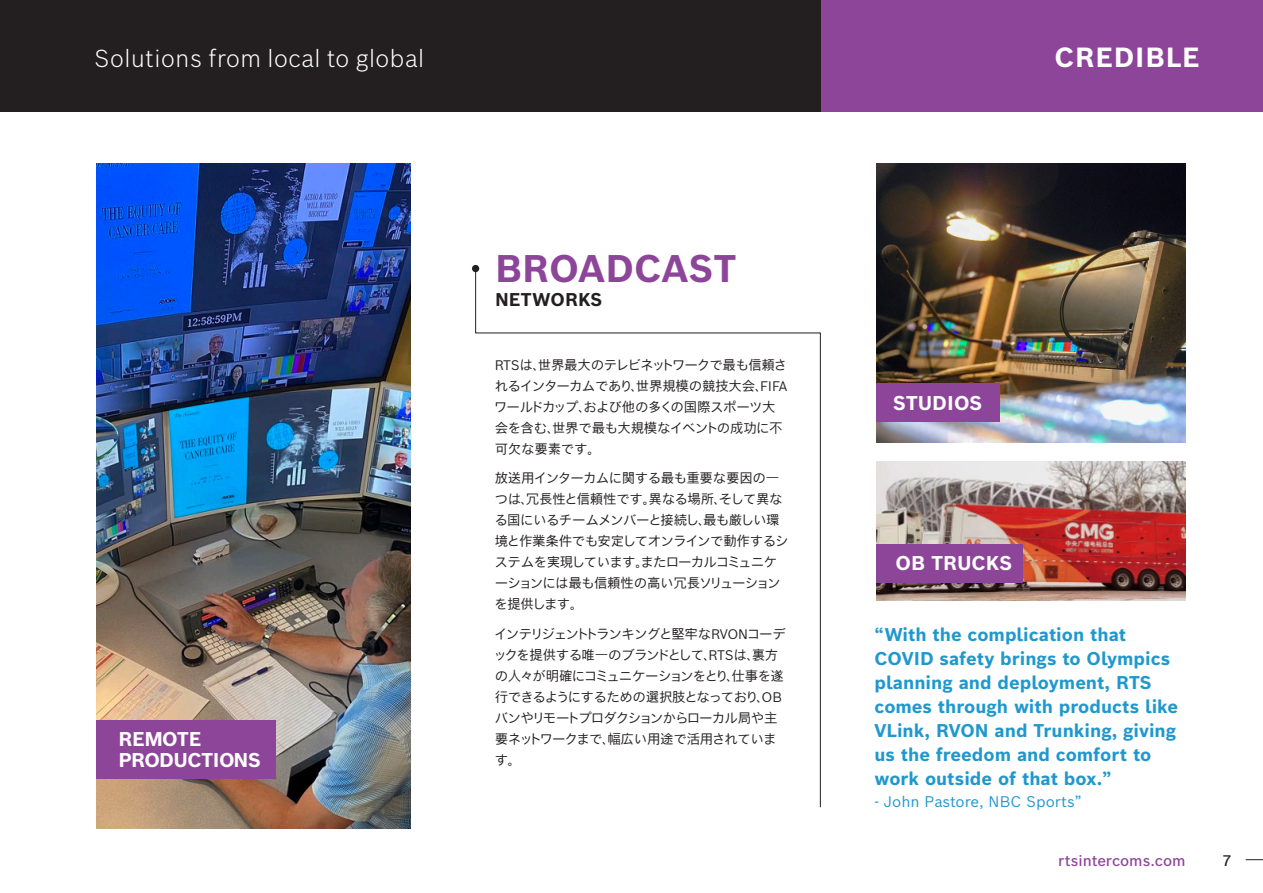
<style>
.page{position:relative;width:1263px;height:893px;background:#fff}
.page>*{position:absolute;margin:0;border:0;box-sizing:border-box;transform-origin:0 0}
.t1{font:700 37.5px "Bosch Sans";color:#8d4599}
.t2{font:700 27px "Bosch Sans";letter-spacing:.03em;color:#fff}
.t3{font:300 24px "Bosch Sans";letter-spacing:.025em;color:#fff}
.t4{font:700 19.5px/20.7px "Bosch Sans";letter-spacing:-.015em;color:#fff}
.t5{font:700 19.5px "Bosch Sans";letter-spacing:.005em;color:#fff}
.t6{font:700 18px/24px "Bosch Sans";color:#2098cd}
.t7{font:700 18px "Bosch Sans";letter-spacing:.005em;color:#231f20}
.t8{font:15px "Bosch Sans";color:#2098cd}
.t9{font:500 15px "Bosch Sans";color:#8d4599}
.t10{font:500 15px "Bosch Sans";color:#231f20}
.t11{font:13.5px/21px "Bosch Sans Japanese";letter-spacing:-.045em;color:#231f20}
</style>
<div class="page">
<div style="left:0;top:0;width:1263px;height:112px;background:#231f20"></div>
<div style="left:821px;top:0;width:442px;height:112px;background:#8d4599"></div>
<svg style="left:1246px;top:859px;width:17px;height:1px"></svg>
<img style="left:876px;top:462px;width:309px;height:138px">
<img style="left:876px;top:164px;width:309px;height:278px">
<svg style="left:475px;top:268px;width:346px;height:540px"></svg>
<div style="left:472px;top:265px;width:7px;height:7px;background:#231f20;border-radius:50%"></div>
<img style="left:97px;top:164px;width:313px;height:664px">
<div style="left:97px;top:720px;width:179px;height:59px;background:#8d4599"></div>
<div style="left:876px;top:384px;width:123px;height:38px;background:#8d4599"></div>
<div style="left:876px;top:544px;width:147px;height:38px;background:#8d4599"></div>
<h3 class="t3" style="left:94px;top:41px;width:331px">Solutions from local to global</h3>
<h2 class="t2" style="left:1054px;top:34px;width:147px">CREDIBLE</h2>
<h3 class="t4" style="left:118px;top:727px;width:144px">REMOTE<br>PRODUCTIONS</h3>
<h1 class="t1" style="left:495px;top:237px;width:243px">BROADCAST</h1>
<h3 class="t7" style="left:495px;top:284px;width:109px">NETWORKS</h3>
<p class="t11" style="left:494px;top:353px;width:295px">RTSは、世界最大のテレビネットワークで最も信頼されるインターカムであり、世界規模の競技大会、FIFAワールドカップ、および他の多くの国際スポーツ大会を含む、世界で最も大規模なイベントの成功に不可欠な要素です。</p>
<p class="t11" style="left:494px;top:466px;width:296px">放送用インターカムに関する最も重要な要因の一つは、冗長性と信頼性です。異なる場所、そして異なる国にいるチームメンバーと接続し、最も厳しい環境と作業条件でも安定してオンラインで動作するシステムを実現しています。またローカルコミュニケーションには最も信頼性の高い冗長ソリューションを提供します。</p>
<p class="t11" style="left:493px;top:622px;width:294px">インテリジェントトランキングと堅牢なRVONコーデックを提供する唯一のブランドとして、RTSは、裏方の人々が明確にコミュニケーションをとり、仕事を遂行できるようにするための選択肢となっており、OBバンやリモートプロダクションからローカル局や主要ネットワークまで、幅広い用途で活用されています。</p>
<h3 class="t5" style="left:893px;top:386px;width:91px">STUDIOS</h3>
<h3 class="t4" style="left:896px;top:551px;width:118px">OB TRUCKS</h3>
<h3 class="t6" style="left:874px;top:621px;width:305px">“With the complication that<br>COVID safety brings to Olympics planning and deployment, RTS comes through with products like<br>VLink, RVON and Trunking, giving us the freedom and comfort to work outside of that box.”</h3>
<p class="t8" style="left:874px;top:789px;width:209px">- John Pastore, NBC Sports”</p>
<p class="t9" style="left:1058px;top:849px;width:129px">rtsintercoms.com</p>
<p class="t10" style="left:1222px;top:849px;width:11px">7</p>
</div>
